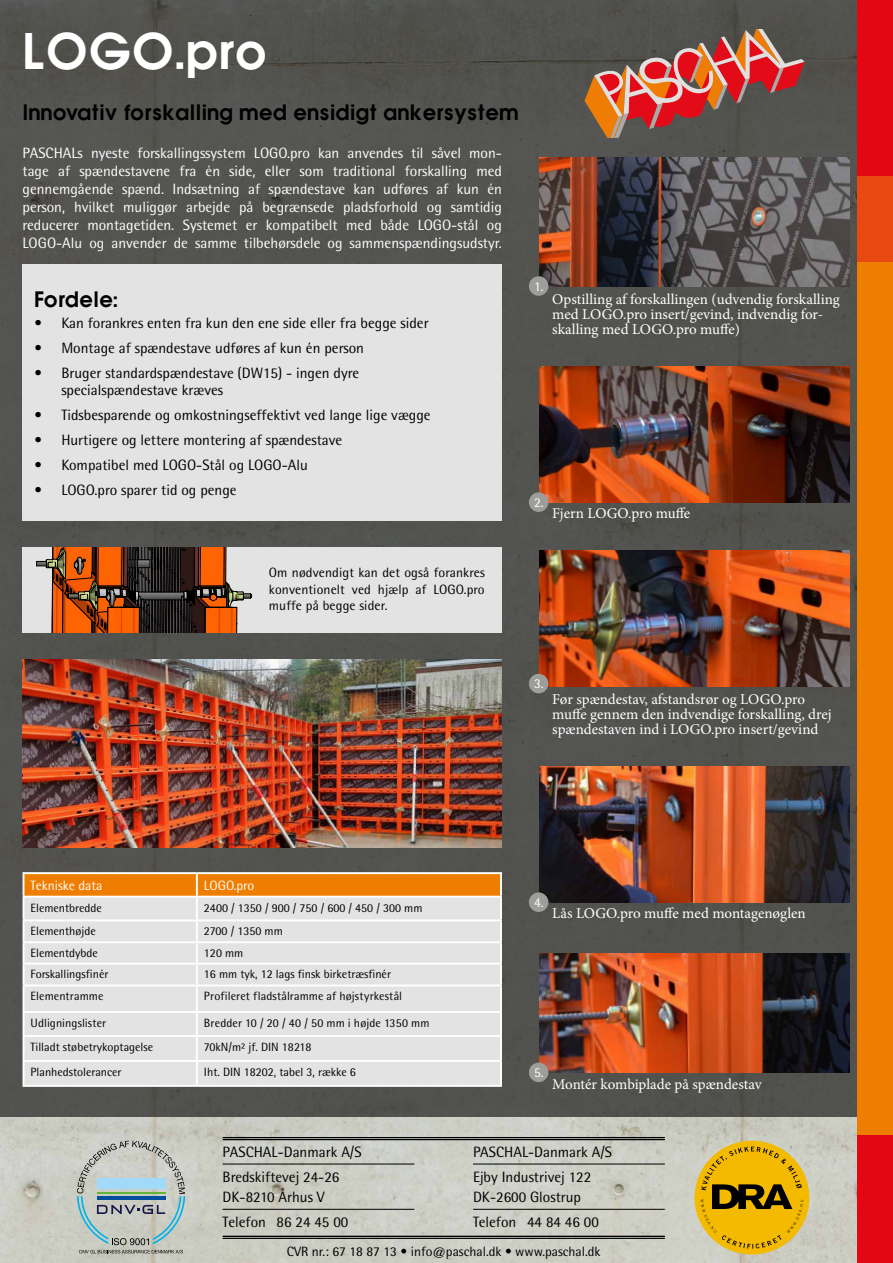
<style>
.page{position:relative;width:893px;height:1263px;background:#fff}
.page>*{position:absolute;margin:0;border:0;box-sizing:border-box;transform-origin:0 0}
.t1{font:45px "Avant Garde Demi";color:#fff}
.t2{font:19.5px "Avant Garde Demi";color:#000}
.t3{font:15px/25.5px "Agfa Rotis Semisans";color:#000}
.t4{font:15px/18px "Agfa Rotis Semisans";color:#fff;text-align:justify}
.t5{font:15px/15px "Minion Pro";color:#fff}
.t6{font:13.5px/16.5px "Agfa Rotis Semisans";letter-spacing:.01em;color:#000;text-align:justify}
.t7{font:13.5px "Agfa Rotis Semisans";color:#fff}
.t8{font:12px "Agfa Rotis Semisans";color:#000}
</style>
<div class="page">
<img style="left:0;top:1116px;width:857px;height:147px">
<div style="left:0;top:0;width:860px;height:1116px;background:#52534f"></div>
<hr style="left:223px;top:1137px;width:442px;height:1px;background:#000">
<hr style="left:223px;top:1139px;width:442px;height:1px;background:#000">
<hr style="left:223px;top:1236px;width:442px;height:1px;background:#000">
<hr style="left:223px;top:1238px;width:442px;height:1px;background:#000">
<hr style="left:223px;top:1164px;width:191px;height:1px;background:#000">
<hr style="left:473px;top:1164px;width:192px;height:1px;background:#000">
<hr style="left:223px;top:1209px;width:191px;height:1px;background:#000">
<hr style="left:473px;top:1209px;width:192px;height:1px;background:#000">
<div style="left:857px;top:262px;width:36px;height:873px;background:#ef7d00"></div>
<div style="left:857px;top:1135px;width:36px;height:128px;background:#e30613"></div>
<div style="left:857px;top:0;width:36px;height:177px;background:#e30613"></div>
<div style="left:857px;top:177px;width:36px;height:85px;background:#e84910"></div>
<svg style="left:78px;top:1141px;width:106px;height:112px;background:#b0bdba"></svg>
<div style="left:694px;top:1141px;width:115px;height:113px;background:#f3ba00;border-radius:50%"></div>
<svg style="left:701px;top:1146px;width:102px;height:102px"></svg>
<hr style="left:23px;top:872px;width:174px;height:2px;background:#fff">
<hr style="left:197px;top:872px;width:305px;height:2px;background:#fff">
<hr style="left:500px;top:874px;width:2px;height:22px;background:#fff">
<hr style="left:197px;top:896px;width:305px;height:2px;background:#fff">
<hr style="left:500px;top:898px;width:2px;height:21px;background:#fff">
<hr style="left:197px;top:919px;width:305px;height:2px;background:#fff">
<hr style="left:500px;top:921px;width:2px;height:20px;background:#fff">
<hr style="left:197px;top:941px;width:305px;height:2px;background:#fff">
<hr style="left:500px;top:943px;width:2px;height:20px;background:#fff">
<hr style="left:197px;top:963px;width:305px;height:1px;background:#fff">
<hr style="left:500px;top:964px;width:2px;height:20px;background:#fff">
<hr style="left:197px;top:984px;width:305px;height:2px;background:#fff">
<hr style="left:500px;top:986px;width:2px;height:25px;background:#fff">
<hr style="left:197px;top:1011px;width:305px;height:2px;background:#fff">
<hr style="left:500px;top:1013px;width:2px;height:22px;background:#fff">
<hr style="left:197px;top:1035px;width:305px;height:2px;background:#fff">
<hr style="left:500px;top:1037px;width:2px;height:23px;background:#fff">
<svg style="left:23px;top:873px;width:478px;height:212px;background:#e6dace"></svg>
<hr style="left:197px;top:1060px;width:305px;height:2px;background:#fff">
<hr style="left:196px;top:1062px;width:2px;height:23px;background:#fff">
<hr style="left:500px;top:1062px;width:2px;height:23px;background:#fff">
<hr style="left:23px;top:1085px;width:174px;height:2px;background:#fff">
<hr style="left:197px;top:1085px;width:305px;height:2px;background:#fff">
<div style="left:23px;top:265px;width:479px;height:256px;background:#e3e3e3"></div>
<div style="left:23px;top:547px;width:479px;height:85px;background:#e3e3e3"></div>
<svg style="left:36px;top:547px;width:216px;height:95px"></svg>
<img style="left:23px;top:660px;width:479px;height:187px">
<img style="left:539px;top:157px;width:311px;height:129px">
<img style="left:539px;top:366px;width:311px;height:136px">
<img style="left:539px;top:551px;width:311px;height:136px">
<img style="left:539px;top:766px;width:311px;height:136px">
<img style="left:539px;top:953px;width:311px;height:119px">
<div style="left:529px;top:1062px;width:19px;height:20px;background:#9d9d9c;border-radius:50%"></div>
<div style="left:529px;top:892px;width:19px;height:20px;background:#9d9d9c;border-radius:50%"></div>
<div style="left:529px;top:674px;width:19px;height:19px;background:#9d9d9c;border-radius:50%"></div>
<div style="left:529px;top:492px;width:19px;height:20px;background:#9d9d9c;border-radius:50%"></div>
<div style="left:529px;top:276px;width:19px;height:20px;background:#9d9d9c;border-radius:50%"></div>
<svg style="left:584px;top:30px;width:221px;height:107px"></svg>
<h1 class="t1" style="left:23px;top:20px;width:247px">LOGO.pro</h1>
<h2 class="t2" style="left:23px;top:99px;width:498px">Innovativ forskalling med ensidigt ankersystem</h2>
<p class="t4" style="left:23px;top:144px;width:481px">PASCHALs nyeste forskallingssystem LOGO.pro kan anvendes til såvel mon&shy;tage af spændestavene fra én side, eller som traditional forskalling med gennemgående spænd. Indsætning af spændestave kan udføres af kun én person, hvilket muliggør arbejde på begrænsede pladsforhold og samtidig reducerer montagetiden. Systemet er kompatibelt med både LOGO-stål og LOGO-Alu og anvender de samme tilbehørsdele og sammenspændingsudstyr.</p>
<h2 class="t2" style="left:34px;top:285px;width:85px">Fordele:</h2>
<p class="t3" style="left:34px;top:310px;width:396px">• Kan forankres enten fra kun den ene side eller fra begge sider</p>
<p class="t3" style="left:34px;top:335px;width:331px">• Montage af spændestave udføres af kun én person</p>
<p class="t3" style="left:61px;top:365px;width:299px;line-height:16.5px;text-indent:-27px">• Bruger standardspændestave (DW15) - ingen dyre specialspændestave kræves</p>
<p class="t3" style="left:34px;top:402px;width:398px">• Tidsbesparende og omkostningseffektivt ved lange lige vægge</p>
<p class="t3" style="left:34px;top:427px;width:309px">• Hurtigere og lettere montering af spændestave</p>
<p class="t3" style="left:34px;top:452px;width:275px">• Kompatibel med LOGO-Stål og LOGO-Alu</p>
<p class="t3" style="left:34px;top:477px;width:204px">• LOGO.pro sparer tid og penge</p>
<p class="t6" style="left:269px;top:564px;width:217px">Om nødvendigt kan det også forankres konventionelt ved hjælp af LOGO.pro muffe på begge sider.</p>
<p class="t7" style="left:534px;top:278px;width:11px">1.</p>
<p class="t5" style="left:552px;top:291px;width:289px">Opstilling af forskallingen (udvendig forskalling med LOGO.pro insert/gevind, indvendig for&shy;skalling med LOGO.pro muffe)</p>
<p class="t7" style="left:534px;top:494px;width:11px">2.</p>
<p class="t5" style="left:552px;top:506px;width:140px">Fjern LOGO.pro muffe</p>
<p class="t7" style="left:534px;top:676px;width:11px">3.</p>
<p class="t5" style="left:552px;top:692px;width:281px">Før spændestav, afstandsrør og LOGO.pro muffe gennem den indvendige forskalling, drej spændestaven ind i LOGO.pro insert/gevind</p>
<p class="t7" style="left:31px;top:877px;width:73px">Tekniske data</p>
<p class="t7" style="left:204px;top:877px;width:52px">LOGO.pro</p>
<p class="t8" style="left:31px;top:900px;width:73px">Elementbredde</p>
<p class="t8" style="left:204px;top:900px;width:220px">2400 / 1350 / 900 / 750 / 600 / 450 / 300 mm</p>
<p class="t8" style="left:31px;top:924px;width:67px">Elementhøjde</p>
<p class="t8" style="left:204px;top:924px;width:80px">2700 / 1350 mm</p>
<p class="t8" style="left:31px;top:946px;width:69px">Elementdybde</p>
<p class="t8" style="left:204px;top:946px;width:41px">120 mm</p>
<p class="t8" style="left:31px;top:967px;width:79px">Forskallingsfinér</p>
<p class="t8" style="left:204px;top:967px;width:189px">16 mm tyk, 12 lags finsk birketræsfinér</p>
<p class="t8" style="left:31px;top:989px;width:74px">Elementramme</p>
<p class="t8" style="left:204px;top:989px;width:200px">Profileret fladstålramme af højstyrkestål</p>
<p class="t8" style="left:31px;top:1016px;width:77px">Udligningslister</p>
<p class="t8" style="left:204px;top:1016px;width:227px">Bredder 10 / 20 / 40 / 50 mm i højde 1350 mm</p>
<p class="t8" style="left:31px;top:1039px;width:124px">Tilladt støbetrykoptagelse</p>
<p class="t8" style="left:204px;top:1039px;width:109px">70kN/m² jf. DIN 18218</p>
<p class="t8" style="left:31px;top:1064px;width:93px">Planhedstolerancer</p>
<p class="t8" style="left:204px;top:1064px;width:153px">Iht. DIN 18202, tabel 3, række 6</p>
<p class="t7" style="left:534px;top:894px;width:11px">4.</p>
<p class="t5" style="left:552px;top:906px;width:255px">Lås LOGO.pro muffe med montagenøglen</p>
<p class="t7" style="left:534px;top:1064px;width:11px">5.</p>
<p class="t5" style="left:552px;top:1076px;width:211px">Montér kombiplade på spændestav</p>
<p class="t3" style="left:223px;top:1138px;width:141px">PASCHAL-Danmark A/S<br>Bredskiftevej 24-26</p>
<p class="t3" style="left:223px;top:1183px;width:127px">DK-8210 Århus V<br>Telefon 86 24 45 00</p>
<p class="t3" style="left:473px;top:1138px;width:141px">PASCHAL-Danmark A/S<br>Ejby Industrivej 122</p>
<p class="t3" style="left:473px;top:1183px;width:127px">DK-2600 Glostrup<br>Telefon 44 84 46 00</p>
<p class="t6" style="left:287px;top:1243px;width:315px">CVR nr.: 67 18 87 13 • info@paschal.dk • www.paschal.dk</p>
</div>
